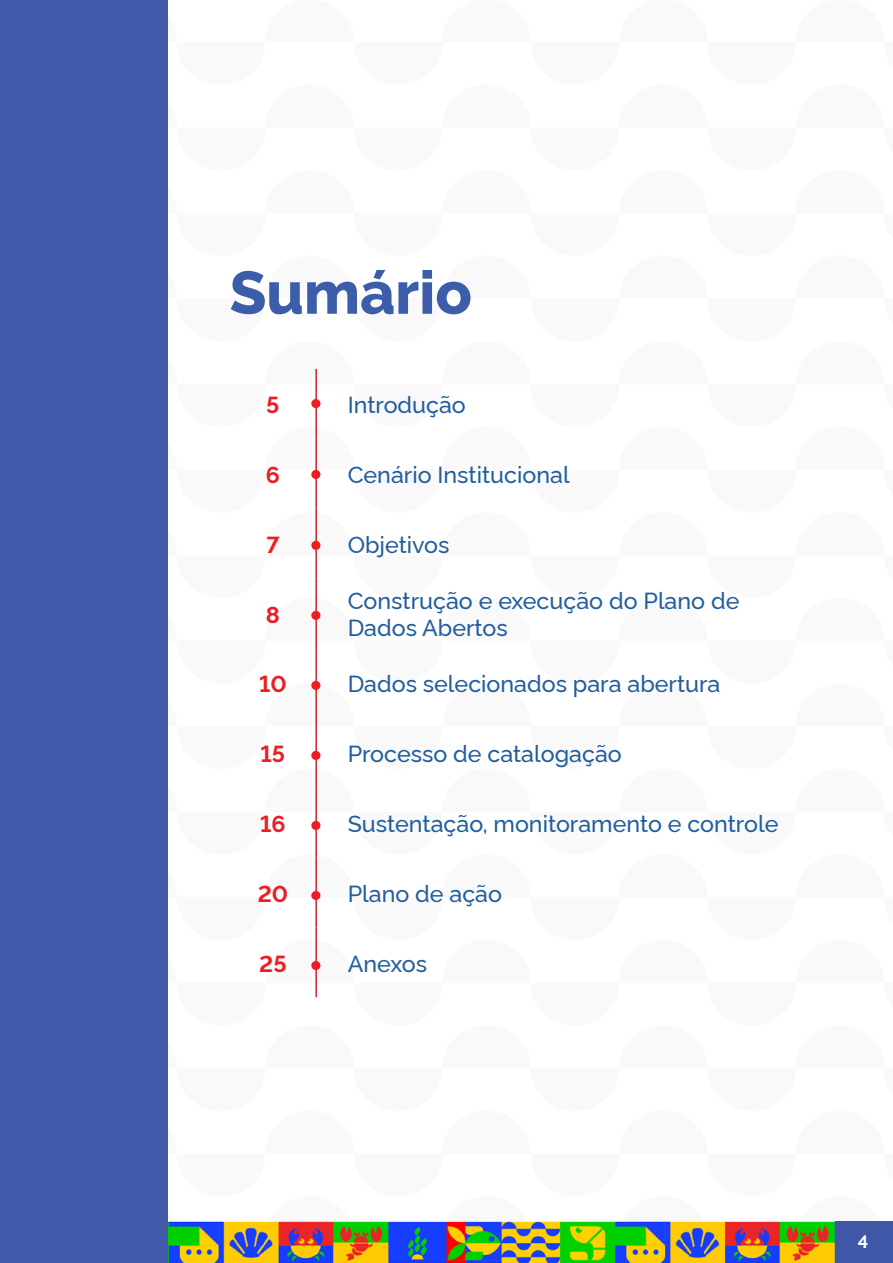
<style>
.page{position:relative;width:893px;height:1263px;background:#fff}
.page>*{position:absolute;margin:0;border:0;box-sizing:border-box;transform-origin:0 0}
.t1{font:800 60px "Rawline";color:#3c5daa}
.t2{font:500 23.25px/27.9px "Rawline";color:#215e9e}
.t3{font:700 23.25px "Rawline";color:#ed1d24}
.t4{font:700 18px "Rawline";color:#fff}
</style>
<div class="page">
<img style="left:167px;top:0;width:669px;height:1263px">
<div style="left:836px;top:1221px;width:57px;height:42px;background:#4057a7"></div>
<hr style="left:315px;top:369px;width:2px;height:70px;background:#d2232a">
<hr style="left:315px;top:439px;width:2px;height:69px;background:#d2232a">
<hr style="left:315px;top:508px;width:2px;height:70px;background:#d2232a">
<hr style="left:315px;top:578px;width:2px;height:70px;background:#d2232a">
<hr style="left:315px;top:648px;width:2px;height:70px;background:#d2232a">
<hr style="left:315px;top:718px;width:2px;height:70px;background:#d2232a">
<hr style="left:315px;top:788px;width:2px;height:69px;background:#d2232a">
<hr style="left:315px;top:857px;width:2px;height:70px;background:#d2232a">
<hr style="left:315px;top:927px;width:2px;height:70px;background:#d2232a">
<div style="left:311px;top:399px;width:9px;height:9px;background:#ed1d24;border-radius:50%"></div>
<div style="left:311px;top:470px;width:9px;height:9px;background:#ed1d24;border-radius:50%"></div>
<div style="left:311px;top:541px;width:9px;height:9px;background:#ed1d24;border-radius:50%"></div>
<div style="left:311px;top:611px;width:9px;height:9px;background:#ed1d24;border-radius:50%"></div>
<div style="left:311px;top:681px;width:9px;height:9px;background:#ed1d24;border-radius:50%"></div>
<div style="left:311px;top:751px;width:9px;height:9px;background:#ed1d24;border-radius:50%"></div>
<div style="left:311px;top:821px;width:9px;height:9px;background:#ed1d24;border-radius:50%"></div>
<div style="left:311px;top:891px;width:9px;height:9px;background:#ed1d24;border-radius:50%"></div>
<div style="left:311px;top:961px;width:9px;height:9px;background:#ed1d24;border-radius:50%"></div>
<div style="left:0;top:0;width:167px;height:1263px;background:#425aa9"></div>
<h1 class="t1" style="left:230px;top:246px;width:244px">Sumário</h1>
<p class="t3" style="left:266px;top:387px;width:15px">5</p>
<p class="t2" style="left:348px;top:388px;width:120px">Introdução</p>
<p class="t3" style="left:266px;top:457px;width:16px">6</p>
<p class="t2" style="left:348px;top:458px;width:223px">Cenário Institucional</p>
<p class="t3" style="left:266px;top:526px;width:15px">7</p>
<p class="t2" style="left:348px;top:528px;width:103px">Objetivos</p>
<p class="t3" style="left:266px;top:596px;width:16px">8</p>
<p class="t2" style="left:348px;top:584px;width:393px">Construção e execução do Plano de<br>Dados Abertos</p>
<p class="t3" style="left:259px;top:666px;width:29px">10</p>
<p class="t2" style="left:348px;top:668px;width:374px">Dados selecionados para abertura</p>
<p class="t3" style="left:261px;top:736px;width:26px">15</p>
<p class="t2" style="left:348px;top:737px;width:276px">Processo de catalogação</p>
<p class="t3" style="left:260px;top:806px;width:27px">16</p>
<p class="t2" style="left:348px;top:807px;width:432px">Sustentação, monitoramento e controle</p>
<p class="t3" style="left:258px;top:875px;width:32px">20</p>
<p class="t2" style="left:348px;top:877px;width:156px">Plano de ação</p>
<p class="t3" style="left:259px;top:945px;width:29px">25</p>
<p class="t2" style="left:348px;top:947px;width:81px">Anexos</p>
<p class="t4" style="left:858px;top:1228px;width:12px">4</p>
</div>
